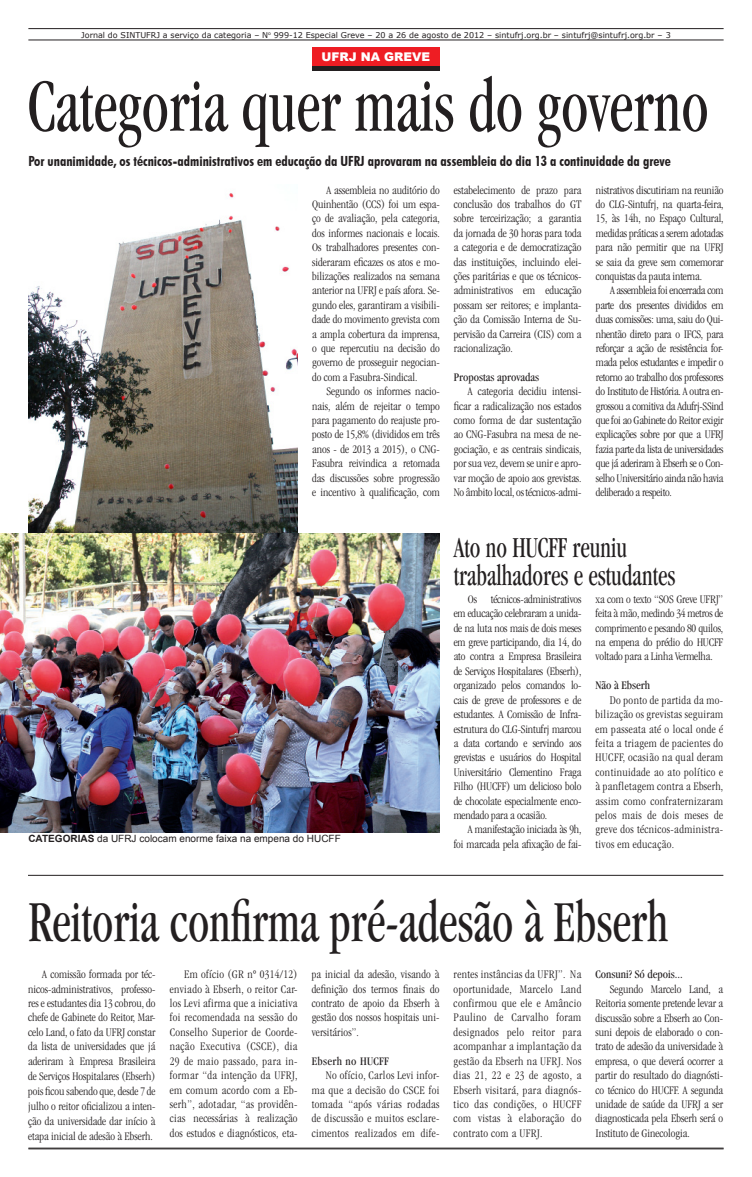
<style>
.page{position:relative;width:752px;height:1177px;background:#fff}
.page>*{position:absolute;margin:0;border:0;box-sizing:border-box;transform-origin:0 0}
.titulo{font:condensed 77.3px "Garamond";color:#231f20;scale:.8 1}
.titulo-2{font:condensed 60px "Garamond";color:#231f20;scale:.8 1}
.Título_menor{font:condensed 30px/28px "Garamond";color:#231f20;scale:.8 1}
.linha_fina_2{font:700 condensed 14px "Futura BT";color:#231f20}
.texto{font:300 condensed 12px/14.4px "Garamond";color:#231f20;text-align:justify}
.texto-2{font:condensed 12px "Garamond";color:#231f20}
.texto-3{font:condensed 12px "Garamond";letter-spacing:.03em;color:#231f20}
.cabeças{font:900 12px "Arial";color:#fff}
.legenda{font:10px "Arial";color:#231f20}
.t1{font:8px "Verdana";color:#231f20}
.s1{font-weight:700}
</style>
<div class="page">
<hr style="left:28px;top:40px;width:695px;height:1px;background:#231f20">
<hr style="left:28px;top:28px;width:695px;height:1px;background:#231f20">
<hr style="left:28px;top:1148px;width:695px;height:1px;background:#231f20">
<hr style="left:28px;top:1147px;width:695px;height:1px;background:#231f20">
<img style="left:28px;top:193px;width:269px;height:340px">
<img style="left:0;top:533px;width:439px;height:299px">
<hr style="left:28px;top:874px;width:695px;height:1px;background:#231f20">
<div style="left:312px;top:64px;width:127px;height:6px;background:#231f20"></div>
<div style="left:312px;top:47px;width:127px;height:19px;background:#ee1d23"></div>
<p class="t1" style="left:81px;top:29px;width:591px">Jornal do SINTUFRJ a serviço da categoria – N<sup>o</sup> 999-12 Especial Greve – 20 a 26 de agosto de 2012 – sintufrj.org.br – sintufrj@sintufrj.org.br – 3</p>
<p class="cabeças" style="left:321px;top:48px;width:110px">UFRJ NA GREVE</p>
<p class="titulo" style="left:28px;top:63px;width:852px">Categoria quer mais do governo</p>
<p class="linha_fina_2" style="left:28px;top:152px;width:643px">Por unanimidade, os técnicos-administrativos em educação da UFRJ aprovaram na assembleia do dia 13 a continuidade da greve</p>
<p class="texto" style="left:312px;top:183px;width:129px;text-indent:14px">A assembleia no auditório do Quinhentão (CCS) foi um espa&shy;ço de avaliação, pela categoria, dos informes nacionais e locais.<br>Os trabalhadores presentes con&shy;sideraram eficazes os atos e mo&shy;bilizações realizados na semana anterior na UFRJ e país afora. Se&shy;gundo eles, garantiram a visibili&shy;dade do movimento grevista com a ampla cobertura da imprensa, o que repercutiu na decisão do governo de prosseguir negocian&shy;do com a Fasubra-Sindical.</p>
<p class="texto" style="left:312px;top:384px;width:129px;text-indent:14px">Segundo os informes nacio&shy;nais, além de rejeitar o tempo para pagamento do reajuste pro&shy;posto de 15,8% (divididos em três anos - de 2013 a 2015), o CNG-Fasubra reivindica a retomada das discussões sobre progressão e incentivo à qualificação, com</p>
<p class="texto" style="left:453px;top:183px;width:129px">estabelecimento de prazo para conclusão dos trabalhos do GT sobre terceirização; a garantia da jornada de 30 horas para toda a categoria e de democratização das instituições, incluindo elei&shy;ções paritárias e que os técnicos&shy;administrativos em educação possam ser reitores; e implanta&shy;ção da Comissão Interna de Su&shy;pervisão da Carreira (CIS) com a racionalização.</p>
<p class="texto-2" style="left:453px;top:370px;width:87px">Propostas aprovadas</p>
<p class="texto" style="left:453px;top:384px;width:129px;text-indent:14px">A categoria decidiu intensi&shy;ficar a radicalização nos estados como forma de dar sustentação ao CNG-Fasubra na mesa de ne&shy;gociação, e as centrais sindicais, por sua vez, devem se unir e apro&shy;var moção de apoio aos grevistas.<br>No âmbito local, os técnicos-admi-</p>
<p class="texto" style="left:595px;top:183px;width:129px">nistrativos discutiriam na reunião do CLG-Sintufrj, na quarta-feira, 15, às 14h, no Espaço Cultural, medidas práticas a serem adotadas para não permitir que na UFRJ se saia da greve sem comemorar conquistas da pauta interna.</p>
<p class="texto" style="left:595px;top:283px;width:129px;text-indent:14px">A assembleia foi encerrada com parte dos presentes divididos em duas comissões: uma, saiu do Qui&shy;nhentão direto para o IFCS, para reforçar a ação de resistência for&shy;mada pelos estudantes e impedir o retorno ao trabalho dos professores do Instituto de História. A outra en&shy;grossou a comitiva da Adufrj-SSind que foi ao Gabinete do Reitor exigir explicações sobre por que a UFRJ fazia parte da lista de universidades que já aderiram à Ebserh se o Con&shy;selho Universitário ainda não havia deliberado a respeito.</p>
<p class="legenda" style="left:28px;top:832px;width:314px"><span class="s1">CATEGORIAS</span> da UFRJ colocam enorme faixa na empena do HUCFF</p>
<p class="Título_menor" style="left:453px;top:533px;width:278px">Ato no HUCFF reuniu trabalhadores e estudantes</p>
<p class="texto" style="left:595px;top:592px;width:129px">xa com o texto “SOS Greve UFRJ” feita à mão, medindo 34 metros de comprimento e pesando 80 quilos, na empena do prédio do HUCFF voltado para a Linha Vermelha.</p>
<p class="texto-2" style="left:595px;top:678px;width:56px">Não à Ebserh</p>
<p class="texto" style="left:595px;top:692px;width:129px;text-indent:14px">Do ponto de partida da mo&shy;bilização os grevistas seguiram em passeata até o local onde é feita a triagem de pacientes do HUCFF, ocasião na qual deram continuidade ao ato político e à panfletagem contra a Ebserh, assim como confraternizaram pelos mais de dois meses de greve dos técnicos-administra&shy;tivos em educação.</p>
<p class="texto" style="left:453px;top:592px;width:129px;text-indent:14px">Os técnicos-administrativos em educação celebraram a unida&shy;de na luta nos mais de dois meses em greve participando, dia 14, do ato contra a Empresa Brasileira de Serviços Hospitalares (Ebserh), organizado pelos comandos lo&shy;cais de greve de professores e de estudantes. A Comissão de Infra&shy;estrutura do CLG-Sintufrj marcou a data cortando e servindo aos grevistas e usuários do Hospital Universitário Clementino Fraga Filho (HUCFF) um delicioso bolo de chocolate especialmente enco&shy;mendado para a ocasião.</p>
<p class="texto" style="left:453px;top:822px;width:129px;text-align:right">A manifestação iniciada às 9h,<br>foi marcada pela afixação de fai-</p>
<p class="titulo-2" style="left:28px;top:889px;width:801px">Reitoria confirma pré-adesão à Ebserh</p>
<p class="texto" style="left:170px;top:967px;width:129px;text-indent:14px">Em ofício (GR nº 0314/12) enviado à Ebserh, o reitor Car&shy;los Levi afirma que a iniciativa foi recomendada na sessão do Conselho Superior de Coorde&shy;nação Executiva (CSCE), dia 29 de maio passado, para in&shy;formar “da intenção da UFRJ, em comum acordo com a Eb&shy;serh”, adotadar, “as providên&shy;cias necessárias à realização dos estudos e diagnósticos, eta-</p>
<p class="texto" style="left:311px;top:967px;width:129px">pa inicial da adesão, visando à definição dos termos finais do contrato de apoio da Ebserh à gestão dos nossos hospitais uni&shy;versitários”.</p>
<p class="texto" style="left:28px;top:967px;width:129px;line-height:14.7px;text-indent:14px">A comissão formada por téc&shy;nicos-administrativos, professo&shy;res e estudantes dia 13 cobrou, do chefe de Gabinete do Reitor, Mar&shy;celo Land, o fato da UFRJ constar da lista de universidades que já aderiram à Empresa Brasileira de Serviços Hospitalares (Ebserh) pois ficou sabendo que, desde 7 de julho o reitor oficializou a inten&shy;ção da universidade dar início à etapa inicial de adesão à Ebserh.</p>
<p class="texto" style="left:453px;top:967px;width:129px">rentes instâncias da UFRJ”. Na oportunidade, Marcelo Land confirmou que ele e Amâncio Paulino de Carvalho foram designados pelo reitor para acompanhar a implantação da gestão da Ebserh na UFRJ. Nos dias 21, 22 e 23 de agosto, a Ebserh visitará, para diagnós&shy;tico das condições, o HUCFF com vistas à elaboração do contrato com a UFRJ.</p>
<p class="texto-2" style="left:595px;top:967px;width:89px">Consuni? Só depois...</p>
<p class="texto" style="left:595px;top:981px;width:129px;text-indent:14px">Segundo Marcelo Land, a Reitoria somente pretende levar a discussão sobre a Ebserh ao Con&shy;suni depois de elaborado o con&shy;trato de adesão da universidade à empresa, o que deverá ocorrer a partir do resultado do diagnósti&shy;co técnico do HUCFF. A segunda unidade de saúde da UFRJ a ser diagnosticada pela Ebserh será o Instituto de Ginecologia.</p>
<p class="texto-3" style="left:311px;top:1054px;width:79px">Ebserh no HUCFF</p>
<p class="texto" style="left:311px;top:1068px;width:129px;text-indent:14px">No ofício, Carlos Levi infor&shy;ma que a decisão do CSCE foi tomada “após várias rodadas de discussão e muitos esclare&shy;cimentos realizados em dife-</p>
</div>
